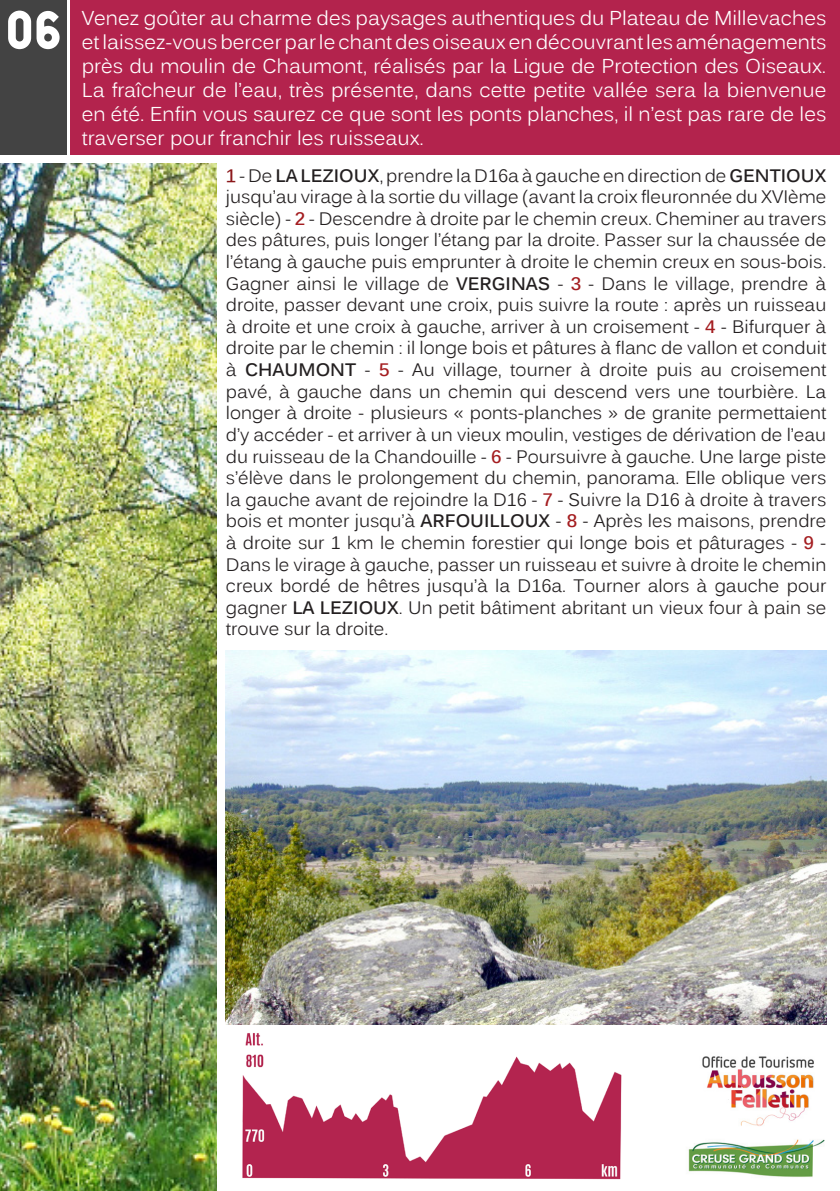
<style>
.page{position:relative;width:840px;height:1191px;background:#fff}
.page>*{position:absolute;margin:0;border:0;box-sizing:border-box;transform-origin:0 0}
.t1{font:80px "Lady Ice SC Bold";color:#fff}
.t2{font:20px/24px "Kalinga";color:#fff;text-align:justify}
.t3{font:18px/21.6px "Kalinga";color:#231f20;text-align:justify}
.s1{font-weight:700;color:#8b171a}
.s2{font-weight:700}
.s3{font-weight:700;color:#a41d20}
</style>
<div class="page">
<div style="left:71px;top:0;width:768px;height:154px;background:#b3234d"></div>
<div style="left:0;top:0;width:67px;height:154px;background:#434343"></div>
<img style="left:0;top:163px;width:217px;height:1028px">
<img style="left:242px;top:1033px;width:380px;height:147px">
<img style="left:688px;top:1139px;width:137px;height:38px">
<img style="left:702px;top:1056px;width:112px;height:70px">
<img style="left:226px;top:650px;width:599px;height:374px">
<p class="t1" style="left:4px;top:-31px;width:57px">06</p>
<p class="t2" style="left:82px;top:8px;width:745px">Venez goûter au charme des paysages authentiques du Plateau de Millevaches et laissez-vous bercer par le chant des oiseaux en découvrant les aménagements près du moulin de Chaumont, réalisés par la Ligue de Protection des Oiseaux.<br>La fraîcheur de l’eau, très présente, dans cette petite vallée sera la bienvenue en été. Enfin vous saurez ce que sont les ponts planches, il n’est pas rare de les traverser pour franchir les ruisseaux.</p>
<p class="t3" style="left:226px;top:166px;width:601px"><span class="s1">1</span> - De <span class="s2">LA LEZIOUX</span>, prendre la D16a à gauche en direction de <span class="s2">GENTIOUX </span>jusqu’au virage à la sortie du village (avant la croix fleuronnée du XVIème siècle) - <span class="s3">2</span> - Descendre à droite par le chemin creux. Cheminer au travers des pâtures, puis longer l’étang par la droite. Passer sur la chaussée de l’étang à gauche puis emprunter à droite le chemin creux en sous-bois.<br>Gagner ainsi le village de <span class="s2">VERGINAS</span> - <span class="s3">3</span> - Dans le village, prendre à droite, passer devant une croix, puis suivre la route : après un ruisseau à droite et une croix à gauche, arriver à un croisement - <span class="s3">4</span> - Bifurquer à droite par le chemin : il longe bois et pâtures à flanc de vallon et conduit à <span class="s2">CHAUMONT</span> - <span class="s3">5</span> - Au village, tourner à droite puis au croisement pavé, à gauche dans un chemin qui descend vers une tourbière. La longer à droite - plusieurs « ponts-planches » de granite permettaient d’y accéder - et arriver à un vieux moulin, vestiges de dérivation de l’eau du ruisseau de la Chandouille - <span class="s3">6</span> - Poursuivre à gauche. Une large piste s’élève dans le prolongement du chemin, panorama. Elle oblique vers la gauche avant de rejoindre la D16 - <span class="s3">7</span> - Suivre la D16 à droite à travers bois et monter jusqu’à <span class="s2">ARFOUILLOUX</span> - <span class="s3">8</span> - Après les maisons, prendre à droite sur 1 km le chemin forestier qui longe bois et pâturages - <span class="s3">9</span> - Dans le virage à gauche, passer un ruisseau et suivre à droite le chemin creux bordé de hêtres jusqu’à la D16a. Tourner alors à gauche pour gagner <span class="s2">LA LEZIOUX</span>. Un petit bâtiment abritant un vieux four à pain se trouve sur la droite.</p>
</div>
